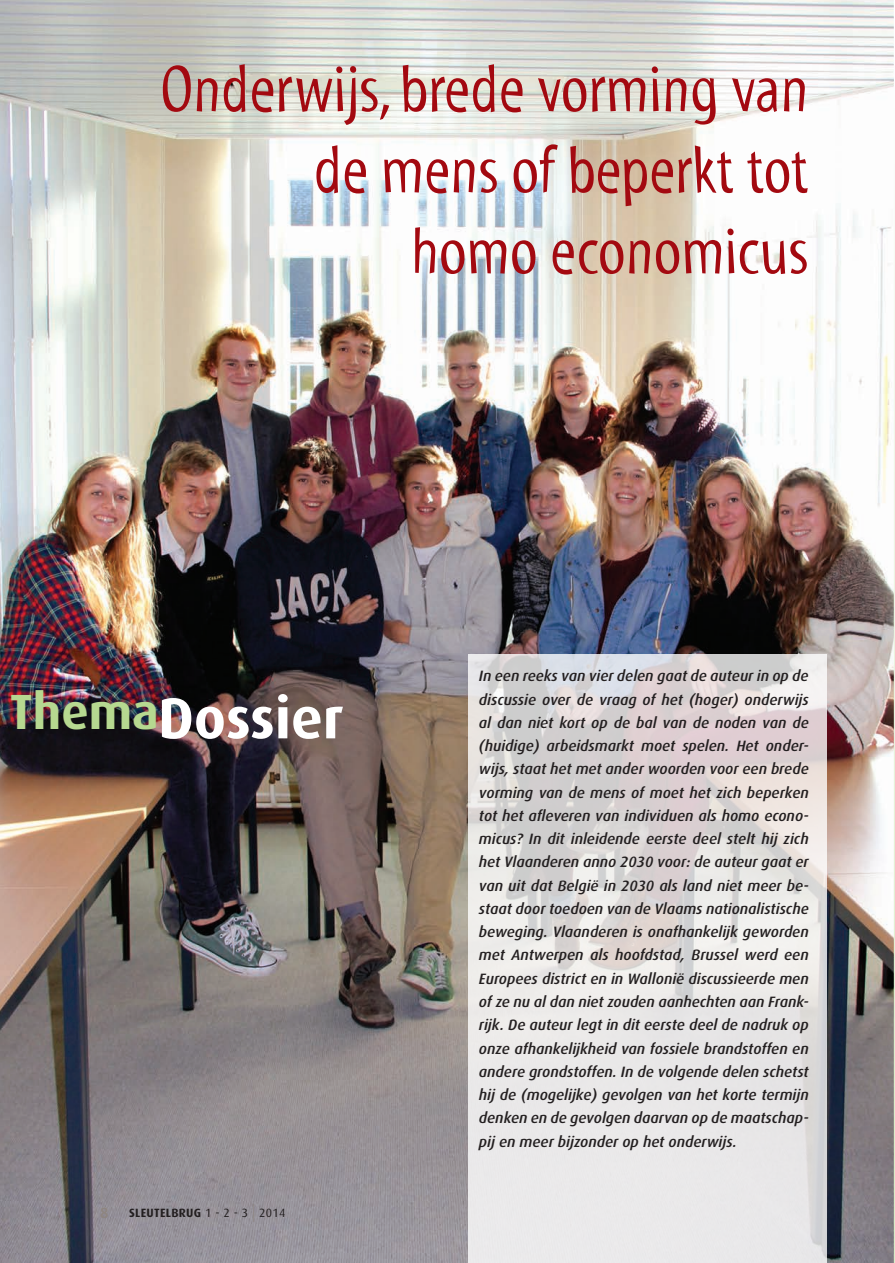
<style>
.page{position:relative;width:895px;height:1263px;background:#fff}
.page>*{position:absolute;margin:0;border:0;box-sizing:border-box;transform-origin:0 0}
.t1{font:67.5px/81px "Myriad Tilt";color:#a30910;text-align:right}
.t2{font:700 57.75px "Dax";color:#fff}
.t3{font:italic 500 15px/23.2px "Dax";color:#231f20;text-align:justify}
.t4{font:700 15px "Dax";color:#8e8580}
.t5{font:700 12px "Dax";letter-spacing:.025em;color:#231f20}
.s1{font-weight:400}
.s2{font-weight:300;font-size:18px;color:#8e8580}
</style>
<div class="page">
<img style="left:0;top:0;width:893px;height:1262px">
<svg style="left:468px;top:654px;width:359px;height:608px;background:#e3e0e0"></svg>
<h1 class="t1" style="left:160px;top:50px;width:649px">Onderwijs, brede vorming van de mens of beperkt tot<br>homo economicus</h1>
<h2 class="t2" style="left:10px;top:685px;width:335px"><sup>Thema</sup>Dossier</h2>
<p class="t4" style="left:100px;top:1203px;width:10px">8</p>
<p class="t5" style="left:129px;top:1205px;width:158px">SLEUTELBRUG <span class="s1">1 - 2 - 3</span> <span class="s2">|</span> <span class="s1">2014</span></p>
<p class="t3" style="left:479px;top:664px;width:331px">In een reeks van vier delen gaat de auteur in op de discussie over de vraag of het (hoger) onderwijs al dan niet kort op de bal van de noden van de (huidige) arbeidsmarkt moet spelen. Het onder&shy;wijs, staat het met ander woorden voor een brede vorming van de mens of moet het zich beperken tot het afleveren van individuen als homo econo&shy;micus? In dit inleidende eerste deel stelt hij zich het Vlaanderen anno 2030 voor: de auteur gaat er van uit dat België in 2030 als land niet meer be&shy;staat door toedoen van de Vlaams nationalistische beweging. Vlaanderen is onafhankelijk geworden met Antwerpen als hoofdstad, Brussel werd een Europees district en in Wallonië discussieerde men of ze nu al dan niet zouden aanhechten aan Frank&shy;rijk. De auteur legt in dit eerste deel de nadruk op onze afhankelijkheid van fossiele brandstoffen en andere grondstoffen. In de volgende delen schetst hij de (mogelijke) gevolgen van het korte termijn denken en de gevolgen daarvan op de maatschap&shy;pij en meer bijzonder op het onderwijs.</p>
</div>
